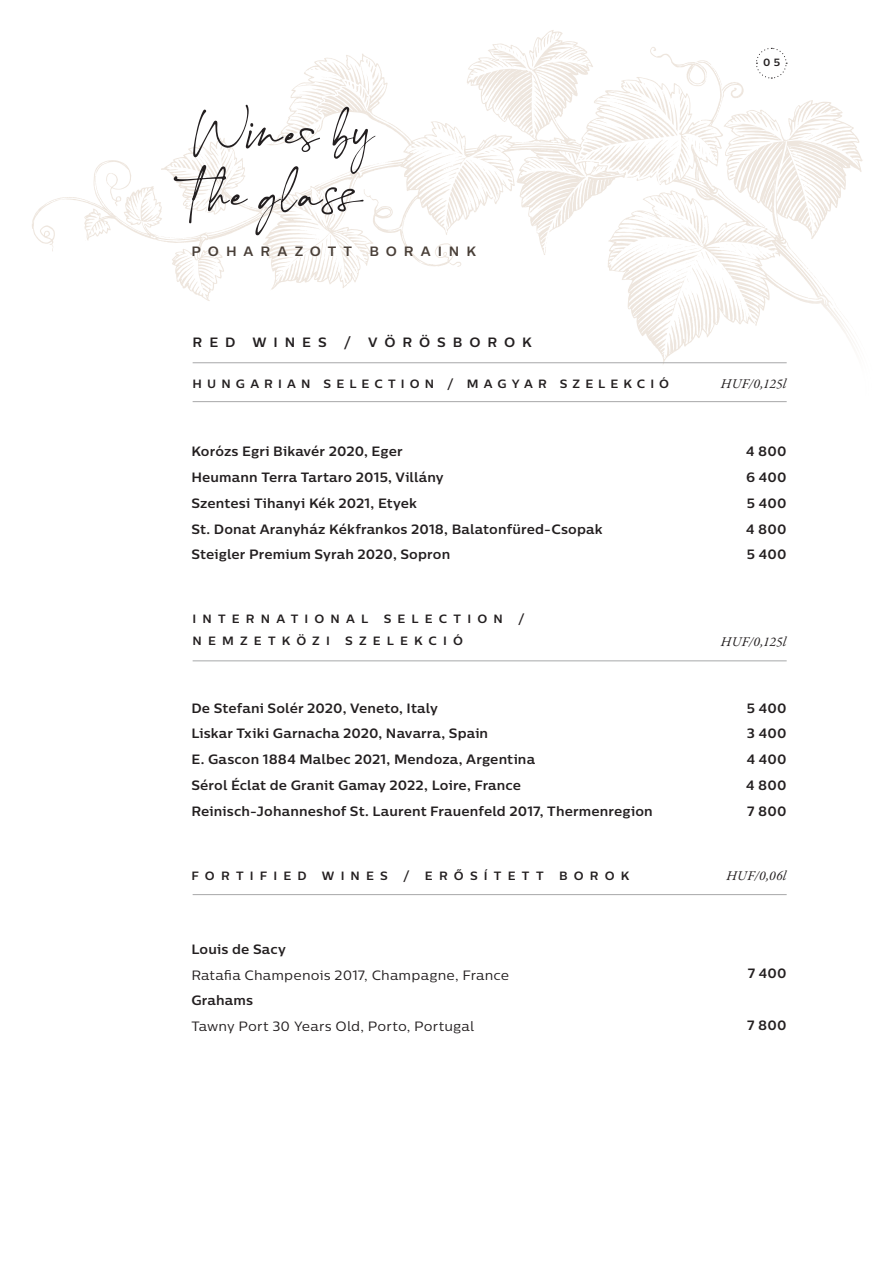
<style>
.page{position:relative;width:893px;height:1263px;background:#fff}
.page>*{position:absolute;margin:0;border:0;box-sizing:border-box;transform-origin:0 0}
.t1{font:700 13.5px/25.8px "Centrale Sans";letter-spacing:.01em;color:#231f20}
.t2{font:13.5px "Centrale Sans";letter-spacing:.01em;color:#231f20}
.t3{font:italic 13.5px "Garamond Premr Pro";letter-spacing:.02em;color:#231f20}
.t4{font:700 13.5px "Centrale Sans";letter-spacing:.515em;color:#493f38}
.t5{font:700 13.5px "Centrale Sans";letter-spacing:.51em;color:#231f20}
.t6{font:700 12px "Centrale Sans";letter-spacing:.515em;color:#231f20}
.t7{font:700 12px "Centrale Sans";letter-spacing:.425em;color:#231f20}
.t8{font:700 10.5px "Centrale Sans";color:#231f20}
</style>
<div class="page">
<svg style="left:32px;top:30px;width:831px;height:334px"></svg>
<hr style="left:193px;top:401px;width:594px;height:1px;background:#a7a8a9">
<hr style="left:193px;top:661px;width:594px;height:1px;background:#a7a8a9">
<hr style="left:193px;top:894px;width:594px;height:1px;background:#a7a8a9">
<hr style="left:193px;top:362px;width:594px;height:1px;background:#a7a8a9">
<svg style="left:174px;top:105px;width:201px;height:130px"></svg>
<svg style="left:755px;top:47px;width:32px;height:32px"></svg>
<p class="t8" style="left:763px;top:56px;width:19px">0 5</p>
<p class="t4" style="left:191px;top:242px;width:162px">POHARAZOTT</p>
<p class="t4" style="left:369px;top:242px;width:108px">BORAINK</p>
<p class="t1" style="left:193px;top:329px;width:44px">RED</p>
<p class="t1" style="left:253px;top:329px;width:76px">WINES</p>
<p class="t1" style="left:344px;top:329px;width:9px">/</p>
<p class="t5" style="left:368px;top:333px;width:165px">VÖRÖSBOROK</p>
<p class="t7" style="left:193px;top:377px;width:478px">HUNGARIAN SELECTION / MAGYAR SZELEKCIÓ</p>
<p class="t1" style="left:191px;top:438px;width:213px">Korózs Egri Bikavér 2020, Eger</p>
<p class="t1" style="left:191px;top:464px;width:254px">Heumann Terra Tartaro 2015, Villány</p>
<p class="t1" style="left:191px;top:490px;width:227px">Szentesi Tihanyi Kék 2021, Etyek</p>
<p class="t1" style="left:191px;top:516px;width:413px">St. Donat Aranyház Kékfrankos 2018, Balatonfüred-Csopak</p>
<p class="t1" style="left:191px;top:541px;width:260px">Steigler Premium Syrah 2020, Sopron</p>
<p class="t6" style="left:193px;top:611px;width:177px">INTERNATIONAL</p>
<p class="t6" style="left:384px;top:611px;width:121px">SELECTION</p>
<p class="t6" style="left:518px;top:611px;width:8px">/</p>
<p class="t6" style="left:193px;top:633px;width:139px">NEMZETKÖZI</p>
<p class="t6" style="left:345px;top:633px;width:120px">SZELEKCIÓ</p>
<p class="t1" style="left:191px;top:695px;width:248px">De Stefani Solér 2020, Veneto, Italy</p>
<p class="t1" style="left:191px;top:720px;width:298px">Liskar Txiki Garnacha 2020, Navarra, Spain</p>
<p class="t1" style="left:191px;top:746px;width:345px">E. Gascon 1884 Malbec 2021, Mendoza, Argentina<br>Sérol Éclat de Granit Gamay 2022, Loire, France</p>
<p class="t1" style="left:191px;top:798px;width:463px">Reinisch-Johanneshof St. Laurent Frauenfeld 2017, Thermenregion</p>
<p class="t6" style="left:191px;top:868px;width:117px">FORTIFIED</p>
<p class="t6" style="left:322px;top:868px;width:68px">WINES</p>
<p class="t6" style="left:403px;top:868px;width:8px">/</p>
<p class="t6" style="left:425px;top:868px;width:120px">ERŐSÍTETT</p>
<p class="t6" style="left:559px;top:868px;width:72px">BOROK</p>
<p class="t1" style="left:191px;top:936px;width:96px">Louis de Sacy</p>
<p class="t2" style="left:191px;top:966px;width:319px">Ratafia Champenois 2017, Champagne, France</p>
<p class="t1" style="left:191px;top:987px;width:63px">Grahams</p>
<p class="t2" style="left:191px;top:1018px;width:284px">Tawny Port 30 Years Old, Porto, Portugal</p>
<p class="t3" style="left:721px;top:375px;width:67px">HUF/0,125l</p>
<p class="t1" style="left:746px;top:438px;width:42px">4 800</p>
<p class="t1" style="left:746px;top:464px;width:42px">6 400</p>
<p class="t1" style="left:747px;top:490px;width:41px">5 400</p>
<p class="t1" style="left:746px;top:516px;width:42px">4 800</p>
<p class="t1" style="left:747px;top:541px;width:41px">5 400</p>
<p class="t3" style="left:721px;top:633px;width:67px">HUF/0,125l</p>
<p class="t1" style="left:747px;top:695px;width:41px">5 400</p>
<p class="t1" style="left:747px;top:720px;width:41px">3 400</p>
<p class="t1" style="left:747px;top:746px;width:41px">4 400</p>
<p class="t1" style="left:746px;top:772px;width:42px">4 800</p>
<p class="t1" style="left:747px;top:798px;width:41px">7 800</p>
<p class="t3" style="left:726px;top:867px;width:62px">HUF/0,06l</p>
<p class="t1" style="left:748px;top:960px;width:40px">7 400</p>
<p class="t1" style="left:747px;top:1012px;width:41px">7 800</p>
</div>
